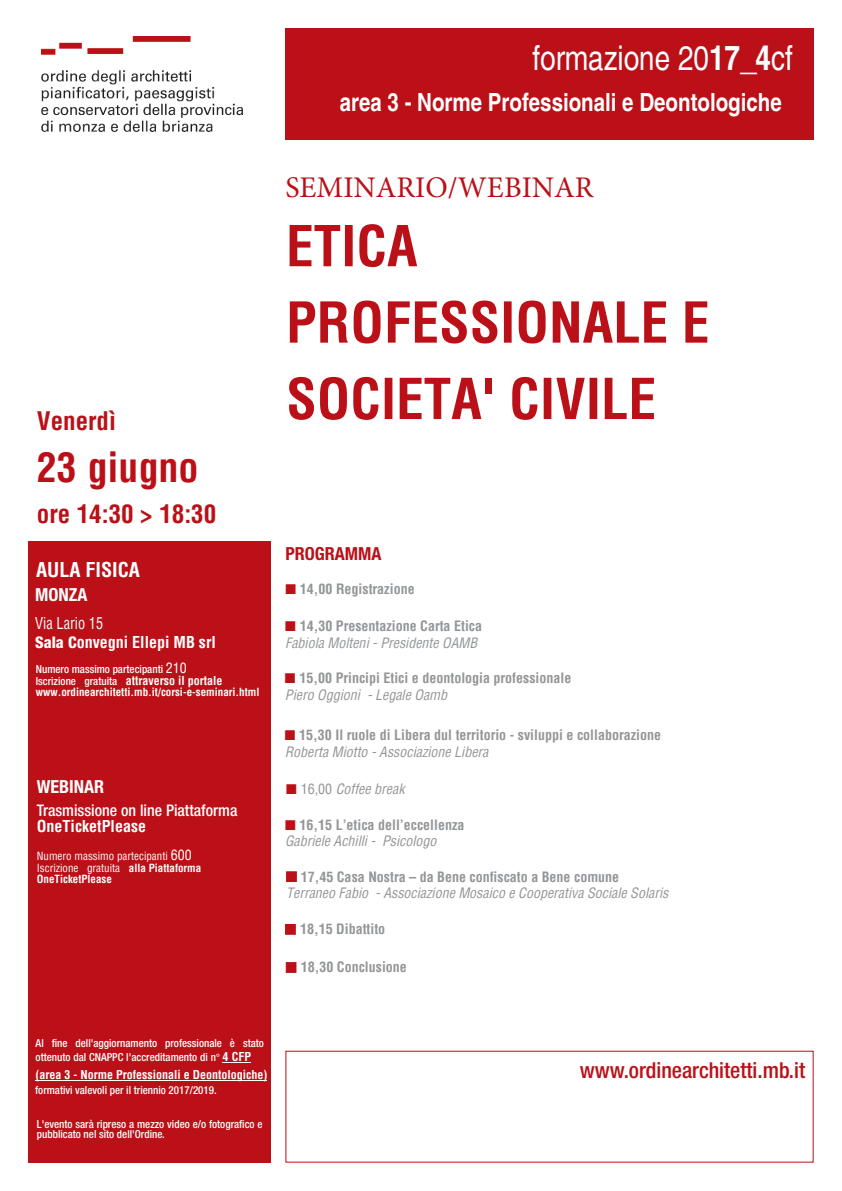
<style>
.page{position:relative;width:842px;height:1191px;background:#fff}
.page>*{position:absolute;margin:0;border:0;box-sizing:border-box;transform-origin:0 0}
.t1{font:700 condensed 55px/76.4px "Helvetica";color:#bb1018}
.t2{font:700 condensed 40px "Helvetica";color:#bb1018}
.t3{font:condensed 34px "Helvetica";color:#fff}
.t4{font:30px "Minion Pro";color:#bb1018}
.t5{font:700 condensed 25px "Helvetica";color:#fff}
.t6{font:700 condensed 25px "Helvetica";color:#bb1018}
.t7{font:500 condensed 22px "Helvetica Neue";color:#bb1018}
.t8{font:700 condensed 20px "Helvetica";color:#fff}
.t9{font:700 condensed 18px "Helvetica Neue";color:#fff}
.t10{font:700 condensed 18px "Helvetica Neue";color:#bb1018}
.t11{font:700 condensed 16px/18.8px "Helvetica";color:#fff}
.t12{font:500 condensed 16px "Helvetica Neue";color:#fff}
.t13{font:700 condensed 14px/16.7px "Helvetica";color:#939598}
.t14{font:italic condensed 14px/16.8px "Helvetica";color:#939598}
.t15{font:700 condensed 12px "Helvetica";color:#fff}
.t16{font:500 condensed 11px/14.3px "Helvetica Neue";color:#fff}
.t17{font:condensed 11px/11.9px "Helvetica";color:#fff}
.t18{font:700 condensed 11px "Helvetica";color:#fff}
.s1{font-weight:400}
.s2{font-family:"Helvetica Neue";font-weight:800}
.s3{font-family:"Helvetica";font-weight:400;font-size:14px}
.s4{font-family:"Helvetica Neue";font-weight:500;font-size:11px}
.s5{font-size:14px}
.s6{font-weight:700}
.s7{color:#bb1018}
.s8{font-weight:700;font-style:normal}
.s9{font-weight:400;font-style:italic}
.s10{font-style:normal}
.s11{font-family:"Minion Pro";font-weight:400;font-stretch:normal}
.s12{font-family:"Helvetica";font-weight:700;font-size:12px}
</style>
<div class="page">
<div style="left:285px;top:28px;width:529px;height:112px;background:#bb1018"></div>
<img style="left:41px;top:37px;width:202px;height:94px">
<div style="left:28px;top:541px;width:243px;height:621px;background:#bb1018"></div>
<svg style="left:222px;top:1062px;width:29px;height:1px"></svg>
<hr style="left:35px;top:1080px;width:232px;height:1px;background:#fff">
<h3 class="t6" style="left:37px;top:405px;width:81px">Venerdì</h3>
<h2 class="t2" style="left:37px;top:441px;width:163px">23 giugno</h2>
<h3 class="t6" style="left:37px;top:497px;width:181px">ore 14:30 &gt; 18:30</h3>
<h3 class="t8" style="left:36px;top:556px;width:105px">AULA FISICA</h3>
<p class="t9" style="left:35px;top:583px;width:54px">MONZA</p>
<p class="t11" style="left:35px;top:614px;width:182px"><span class="s1">Via Lario 15<br></span><span class="s2">Sala C</span>onvegni Ellepi MB srl</p>
<p class="t16" style="left:36px;top:662px;width:153px">Numero massimo partecipanti <span class="s3">210</span></p>
<p class="t15" style="left:36px;top:672px;width:188px"><span class="s4">Iscrizione gratuita</span> attraverso il portale</p>
<p class="t18" style="left:36px;top:684px;width:225px">www.ordinearchitetti.mb.it/corsi-e-seminari.html</p>
<p class="t9" style="left:37px;top:775px;width:69px">WEBINAR</p>
<p class="t12" style="left:37px;top:805px;width:202px">Trasmissione on line Piattaforma</p>
<p class="t11" style="left:37px;top:816px;width:111px">OneTicketPlease</p>
<p class="t17" style="left:37px;top:849px;width:166px">Numero massimo partecipanti <span class="s5">600<br></span>Iscrizione gratuita <span class="s6">alla Piattaforma<br>OneTicketPlease</span></p>
<h3 class="t3" style="left:532px;top:38px;width:262px">formazione 20<span class="s6">17_4</span>cf</h3>
<h3 class="t5" style="left:340px;top:87px;width:444px">area 3 - Norme Professionali e Deontologiche</h3>
<h3 class="t4" style="left:285px;top:167px;width:310px">SEMINARIO/WEBINAR</h3>
<h1 class="t1" style="left:286px;top:207px;width:425px">ETICA<br>PROFESSIONALE E<br>SOCIETA' CIVILE</h1>
<p class="t10" style="left:285px;top:543px;width:98px">PROGRAMMA</p>
<p class="t13" style="left:285px;top:580px;width:131px"><span class="s7">■</span> 14,00 Registrazione</p>
<p class="t14" style="left:285px;top:617px;width:198px"><span class="s7">■</span> <span class="s8">14,30 Presentazione Carta Etica<br></span>Fabiola Molteni - Presidente OAMB</p>
<p class="t13" style="left:285px;top:669px;width:288px"><span class="s7">■</span> 15,00 Principi Etici e deontologia professionale<br><span class="s9">Piero Oggioni - Legale Oamb</span></p>
<p class="t13" style="left:285px;top:726px;width:378px"><span class="s7">■</span> 15,30 Il ruole di Libera dul territorio - sviluppi e collaborazione<br><span class="s9">Roberta Miotto - Associazione Libera</span></p>
<p class="t14" style="left:286px;top:780px;width:120px"><span class="s7">■</span> <span class="s10">16,00</span> Coffee break</p>
<p class="t13" style="left:285px;top:816px;width:181px"><span class="s7">■</span> 16,15 L’etica dell’eccellenza<br><span class="s9">Gabriele Achilli - Psicologo</span></p>
<p class="t14" style="left:286px;top:868px;width:384px"><span class="s7">■</span> <span class="s8">17,45 Casa Nostra – da Bene confiscato a Bene comune<br></span>Terraneo Fabio - Associazione Mosaico e Cooperativa Sociale Solaris</p>
<p class="t13" style="left:285px;top:920px;width:102px"><span class="s7">■</span> 18,15 Dibattito</p>
<p class="t13" style="left:286px;top:958px;width:123px"><span class="s7">■</span> 18,30 Conclusione</p>
<p class="t16" style="left:36px;top:1036px;width:230px">Al fine dell'aggiornamento professionale è stato ottenuto dal CNAPPC l'accreditamento di n<span class="s11">°</span> <span class="s12">4 CFP</span></p>
<p class="t16" style="left:35px;top:1084px;width:183px">formativi valevoli per il triennio 2017/2019.</p>
<p class="t16" style="left:37px;top:1119px;width:227px;line-height:10px">L'evento sarà ripreso a mezzo video e/o fotografico e pubblicato nel sito dell'Ordine.</p>
<p class="t15" style="left:35px;top:1066px;width:233px">(area 3 - Norme Professionali e Deontologiche)</p>
<h3 class="t7" style="left:580px;top:1062px;width:227px">www.ordinearchitetti.mb.it</h3>
</div>
